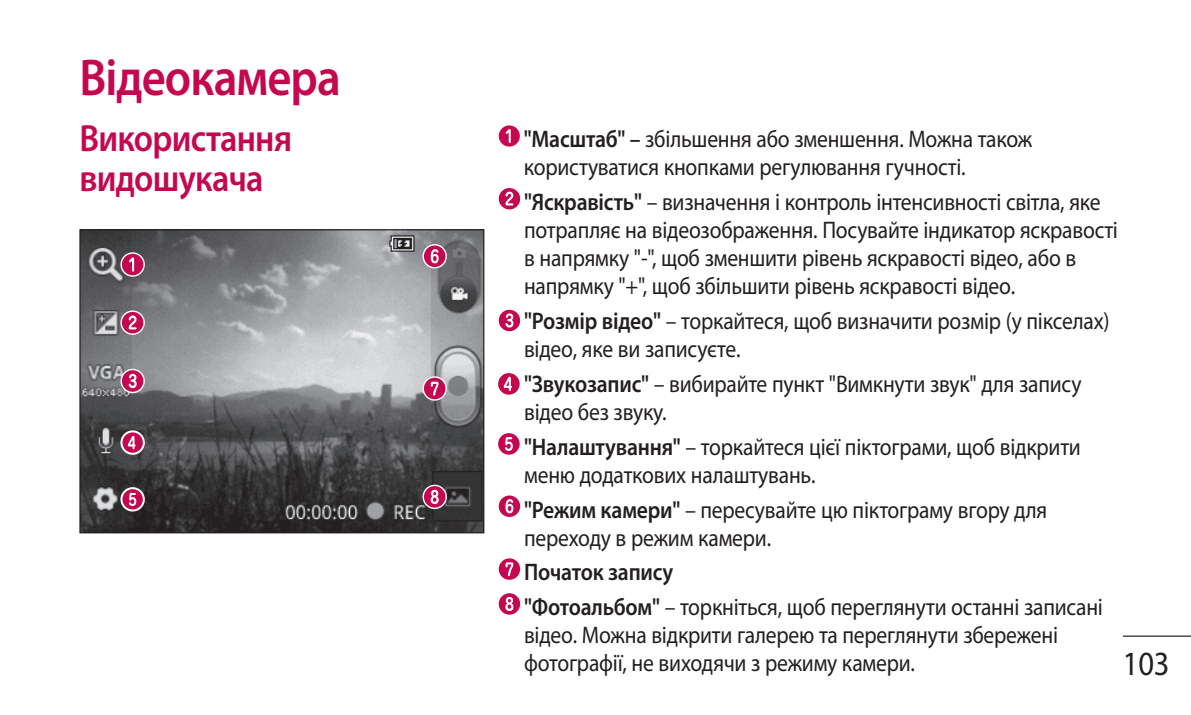
<style>
.page{position:relative;width:1191px;height:715px;background:#fff}
.page>*{position:absolute;margin:0;border:0;box-sizing:border-box;transform-origin:0 0}
.t1{font:600 52px "Myriad Pro";letter-spacing:-.02em;color:#c50750;scale:.9 1}
.t2{font:600 38px/40px "Myriad Pro";letter-spacing:-.02em;color:#c50750;scale:.9 1}
.t3{font:34px "Myriad Pro";color:#231f20;scale:.9 1}
.t4{font:24px/28px "Myriad Pro";letter-spacing:-.01em;color:#231f20;scale:.9 1}
.s1{font-weight:600}
</style>
<div class="page">
<hr style="left:1123px;top:635px;width:68px;height:1px;background:#231f20">
<svg style="left:499px;top:125px;width:21px;height:21px"></svg>
<svg style="left:499px;top:188px;width:21px;height:21px"></svg>
<svg style="left:499px;top:309px;width:21px;height:22px"></svg>
<svg style="left:498px;top:373px;width:21px;height:21px"></svg>
<svg style="left:498px;top:433px;width:21px;height:21px"></svg>
<svg style="left:499px;top:495px;width:21px;height:21px"></svg>
<svg style="left:499px;top:558px;width:21px;height:21px"></svg>
<svg style="left:499px;top:593px;width:21px;height:21px"></svg>
<img style="left:81px;top:231px;width:401px;height:300px">
<div style="left:79px;top:229px;width:405px;height:304px;border:1px solid #231f20"></div>
<svg style="left:120px;top:310px;width:25px;height:25px"></svg>
<svg style="left:122px;top:312px;width:21px;height:21px"></svg>
<svg style="left:120px;top:368px;width:25px;height:25px"></svg>
<svg style="left:122px;top:370px;width:21px;height:21px"></svg>
<svg style="left:120px;top:430px;width:25px;height:24px"></svg>
<svg style="left:122px;top:432px;width:21px;height:20px"></svg>
<svg style="left:422px;top:484px;width:25px;height:25px"></svg>
<svg style="left:424px;top:486px;width:21px;height:21px"></svg>
<svg style="left:422px;top:376px;width:25px;height:24px"></svg>
<svg style="left:424px;top:377px;width:21px;height:22px"></svg>
<svg style="left:422px;top:244px;width:25px;height:24px"></svg>
<svg style="left:424px;top:245px;width:21px;height:22px"></svg>
<svg style="left:120px;top:252px;width:25px;height:24px"></svg>
<svg style="left:122px;top:254px;width:21px;height:21px"></svg>
<svg style="left:120px;top:487px;width:25px;height:24px"></svg>
<svg style="left:122px;top:489px;width:21px;height:20px"></svg>
<h1 class="t1" style="left:79px;top:44px;width:292px">Відеокамера</h1>
<h2 class="t2" style="left:79px;top:117px;width:238px">Використання видошукача</h2>
<p class="t4" style="left:524px;top:125px;width:566px"><span class="s1">"Масштаб" –</span> збільшення або зменшення. Можна також користуватися кнопками регулювання гучності.</p>
<p class="t4" style="left:524px;top:187px;width:661px"><span class="s1">"Яскравість"</span> – визначення і контроль інтенсивності світла, яке потрапляє на відеозображення. Посувайте індикатор яскравості в напрямку "-", щоб зменшити рівень яскравості відео, або в напрямку "+", щоб збільшити рівень яскравості відео.</p>
<p class="t4" style="left:524px;top:306px;width:652px"><span class="s1">"Розмір відео"</span> – торкайтеся, щоб визначити розмір (у пікселах) відео, яке ви записуєте.</p>
<p class="t4" style="left:524px;top:369px;width:621px"><span class="s1">"Звукозапис"</span> – вибирайте пункт "Вимкнути звук" для запису відео без звуку.</p>
<p class="t4" style="left:524px;top:432px;width:620px"><span class="s1">"Налаштування"</span> – торкайтеся цієї піктограми, щоб відкрити меню додаткових налаштувань.</p>
<p class="t4" style="left:524px;top:495px;width:583px"><span class="s1">"Режим камери"</span> – пересувайте цю піктограму вгору для переходу в режим камери.</p>
<p class="t4" style="left:524px;top:554px;width:645px;line-height:34.8px"><span class="s1">Початок запису<br>"Фотоальбом"</span> – торкніться, щоб переглянути останні записані</p>
<p class="t4" style="left:524px;top:620px;width:595px">відео. Можна відкрити галерею та переглянути збережені фотографії, не виходячи з режиму камери.</p>
<h3 class="t3" style="left:1123px;top:642px;width:53px">103</h3>
</div>
